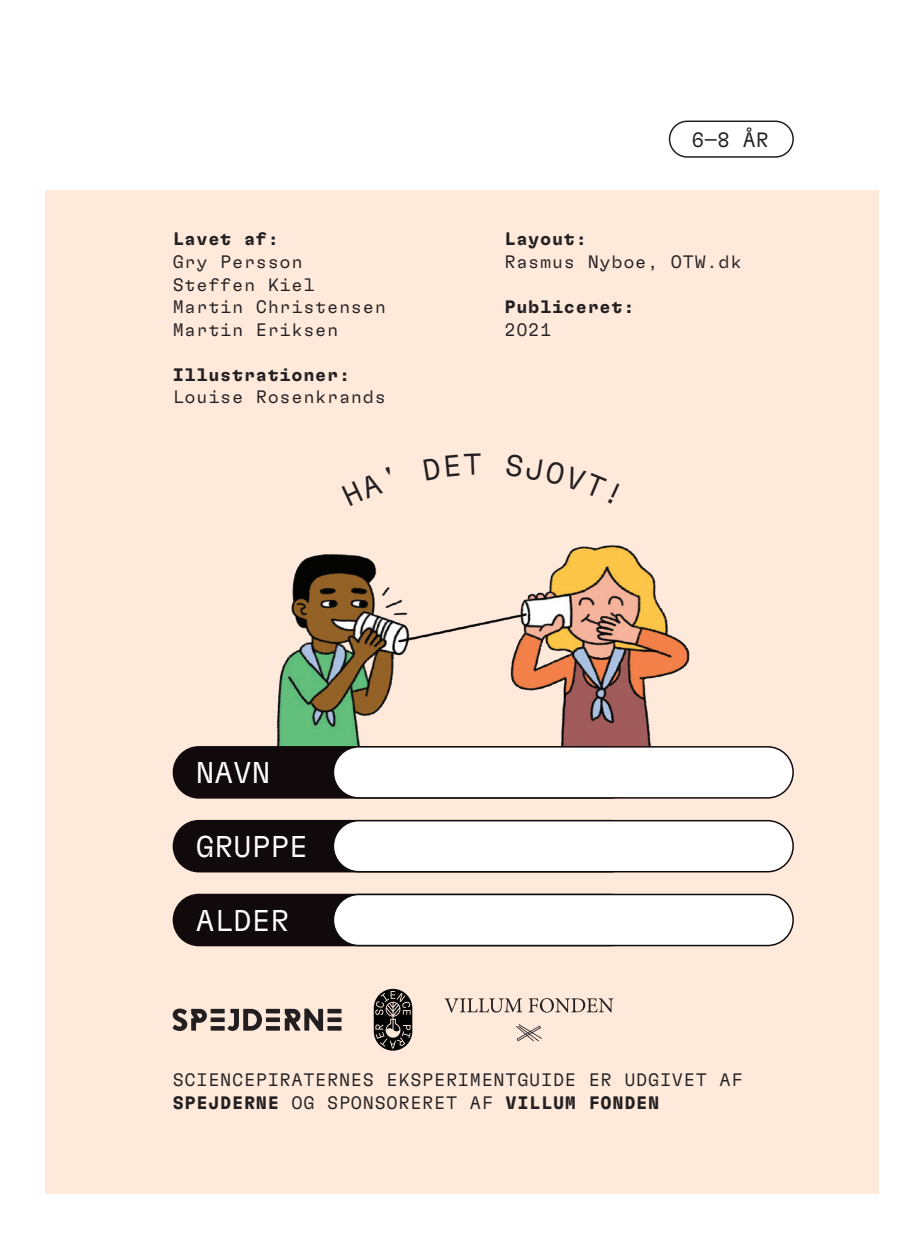
<style>
.page{position:relative;width:924px;height:1239px;background:#fff}
.page>*{position:absolute;margin:0;border:0;box-sizing:border-box;transform-origin:0 0}
.t1{font:300 30px "GT Flexa Mono";color:#fff}
.t2{font:300 20.7px "GT Flexa Mono";color:#231f20}
.t3{font:300 18px/22.5px "GT Flexa Mono";letter-spacing:.04em;color:#231f20}
.t4{font:700 18px "GT Flexa Mono";letter-spacing:.04em;color:#231f20}
.s1{font-weight:700}
</style>
<div class="page">
<div style="left:45px;top:191px;width:833px;height:1002px;background:#fee9db"></div>
<img style="left:276px;top:545px;width:414px;height:201px">
<div style="left:173px;top:746px;width:463px;height:51px;background:#110a0c;border-radius:26px"></div>
<div style="left:173px;top:746px;width:463px;height:52px;border:2px solid #110a0c;border-radius:26px"></div>
<div style="left:173px;top:894px;width:463px;height:51px;background:#110a0c;border-radius:26px"></div>
<div style="left:173px;top:893px;width:463px;height:53px;border:2px solid #110a0c;border-radius:26px"></div>
<div style="left:173px;top:820px;width:463px;height:51px;background:#110a0c;border-radius:26px"></div>
<div style="left:173px;top:819px;width:463px;height:53px;border:2px solid #110a0c;border-radius:26px"></div>
<div style="left:333px;top:820px;width:460px;height:51px;background:#fff;border-radius:26px"></div>
<div style="left:332px;top:819px;width:461px;height:53px;border:2px solid #110a0c;border-radius:26px"></div>
<div style="left:333px;top:894px;width:460px;height:51px;background:#fff;border-radius:26px"></div>
<div style="left:332px;top:893px;width:461px;height:53px;border:2px solid #110a0c;border-radius:26px"></div>
<div style="left:333px;top:746px;width:460px;height:51px;background:#fff;border-radius:26px"></div>
<div style="left:332px;top:746px;width:461px;height:52px;border:2px solid #110a0c;border-radius:26px"></div>
<svg style="left:444px;top:998px;width:78px;height:14px"></svg>
<svg style="left:528px;top:998px;width:85px;height:14px"></svg>
<svg style="left:516px;top:1024px;width:26px;height:17px"></svg>
<svg style="left:374px;top:988px;width:38px;height:62px"></svg>
<svg style="left:375px;top:990px;width:35px;height:58px;background:#4a4541"></svg>
<svg style="left:227px;top:1008px;width:35px;height:22px"></svg>
<svg style="left:172px;top:1008px;width:35px;height:22px"></svg>
<svg style="left:285px;top:1008px;width:38px;height:22px"></svg>
<div style="left:210px;top:1008px;width:15px;height:5px;background:#231f20"></div>
<svg style="left:210px;top:1025px;width:15px;height:5px"></svg>
<svg style="left:210px;top:1017px;width:15px;height:4px"></svg>
<div style="left:266px;top:1008px;width:14px;height:5px;background:#231f20"></div>
<svg style="left:266px;top:1025px;width:14px;height:5px"></svg>
<svg style="left:266px;top:1017px;width:14px;height:4px"></svg>
<div style="left:327px;top:1008px;width:14px;height:5px;background:#231f20"></div>
<svg style="left:327px;top:1025px;width:14px;height:5px"></svg>
<svg style="left:327px;top:1017px;width:14px;height:4px"></svg>
<div style="left:668px;top:120px;width:125px;height:38px;border:2px solid #231f20;border-radius:18px"></div>
<p class="t4" style="left:173px;top:228px;width:108px">Lavet af:</p>
<p class="t3" style="left:173px;top:250px;width:215px">Gry Persson<br>Steffen Kiel<br>Martin Christensen<br>Martin Eriksen</p>
<p class="t4" style="left:173px;top:363px;width:179px">Illustrationer:</p>
<p class="t3" style="left:173px;top:385px;width:215px">Louise Rosenkrands</p>
<p class="t2" style="left:691px;top:127px;width:79px">6—8 ÅR</p>
<p class="t4" style="left:504px;top:228px;width:84px">Layout:</p>
<p class="t3" style="left:504px;top:250px;width:238px">Rasmus Nyboe, OTW.dk</p>
<p class="t4" style="left:504px;top:296px;width:131px">Publiceret:</p>
<p class="t3" style="left:504px;top:317px;width:48px">2021</p>
<h1 class="t1" style="left:196px;top:754px;width:76px">NAVN</h1>
<h1 class="t1" style="left:196px;top:828px;width:113px">GRUPPE</h1>
<h1 class="t1" style="left:196px;top:902px;width:94px">ALDER</h1>
<p class="t3" style="left:173px;top:1068px;width:571px">SCIENCEPIRATERNES EKSPERIMENTGUIDE ER UDGIVET AF<br><span class="s1">SPEJDERNE</span> OG SPONSORERET AF <span class="s1">VILLUM FONDEN</span></p>
</div>
